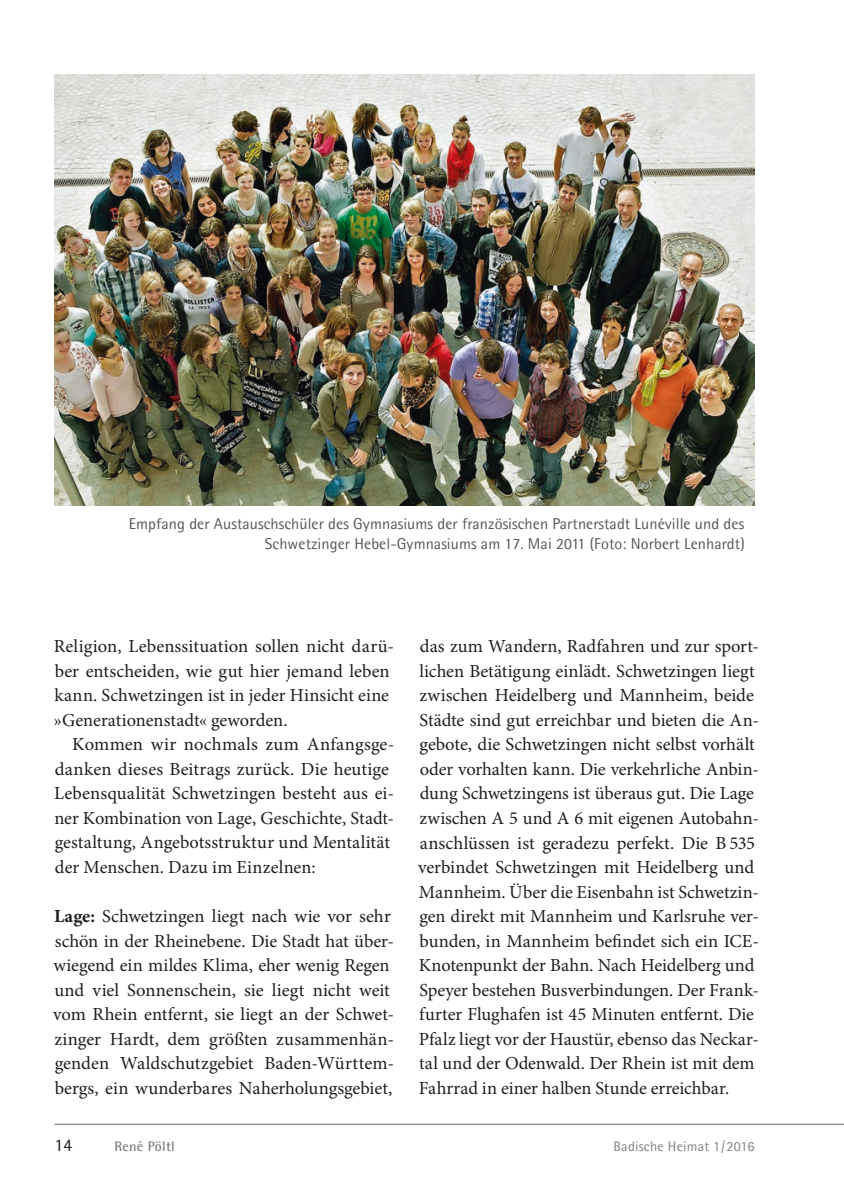
<style>
.page{position:relative;width:844px;height:1191px;background:#fff}
.page>*{position:absolute;margin:0;border:0;box-sizing:border-box;transform-origin:0 0}
.t1{font:18.38px/24.5px "Minion Pro";color:#1d1e1f}
.t2{font:17.5px "Agfa Rotis Semisans";color:#1d1e1f}
.t3{font:15.75px/20.1px "Agfa Rotis Semisans";letter-spacing:.005em;color:#57585a;text-align:right}
.t4{font:14px "Agfa Rotis Semisans";letter-spacing:.015em;color:#808285}
.t5{font:700 14px "Agfa Rotis Semisans";letter-spacing:.015em;color:#808285}
.s1{font-weight:700}
</style>
<div class="page">
<hr style="left:55px;top:1124px;width:788px;height:1px;background:#636366">
<img style="left:55px;top:74px;width:699px;height:432px">
<p class="t3" style="left:129px;top:513px;width:617px">Empfang der Austauschschüler des Gymnasiums der französischen Partnerstadt Lunéville und des<br>Schwetzinger Hebel-Gymnasiums am 17. Mai 2011 (Foto: Norbert Lenhardt)</p>
<p class="t1" style="left:54px;top:636px;width:341px">Religion, Lebenssituation sollen nicht darü-</p>
<p class="t1" style="left:55px;top:660px;width:336px">ber entscheiden, wie gut hier jemand leben</p>
<p class="t1" style="left:55px;top:685px;width:336px">kann. Schwetzingen ist in jeder Hinsicht eine</p>
<p class="t1" style="left:54px;top:709px;width:235px">»Generationenstadt« geworden.</p>
<p class="t1" style="left:72px;top:734px;width:323px">Kommen wir nochmals zum Anfangsge-</p>
<p class="t1" style="left:55px;top:758px;width:335px">danken dieses Beitrags zurück. Die heutige</p>
<p class="t1" style="left:54px;top:783px;width:341px">Lebensqualität Schwetzingen besteht aus ei-</p>
<p class="t1" style="left:54px;top:807px;width:341px">ner Kombination von Lage, Geschichte, Stadt-</p>
<p class="t1" style="left:55px;top:832px;width:336px">gestaltung, Angebotsstruktur und Mentalität</p>
<p class="t1" style="left:55px;top:856px;width:262px">der Menschen. Dazu im Einzelnen:</p>
<p class="t1" style="left:53px;top:905px;width:342px"><span class="s1">Lage:</span> Schwetzingen liegt nach wie vor sehr schön in der Rheinebene. Die Stadt hat über&shy;wiegend ein mildes Klima, eher wenig Regen und viel Sonnenschein, sie liegt nicht weit vom Rhein entfernt, sie liegt an der Schwet&shy;zinger Hardt, dem größten zusammenhän&shy;genden Waldschutzgebiet Baden-Württem&shy;bergs, ein wunderbares Naherholungsgebiet,</p>
<p class="t1" style="left:418px;top:636px;width:342px">das zum Wandern, Radfahren und zur sport&shy;lichen Betätigung einlädt. Schwetzingen liegt zwischen Heidelberg und Mannheim, beide Städte sind gut erreichbar und bieten die An&shy;gebote, die Schwetzingen nicht selbst vorhält oder vorhalten kann. Die verkehrliche Anbin&shy;dung Schwetzingens ist überaus gut. Die Lage zwischen A 5 und A 6 mit eigenen Autobahn&shy;anschlüssen ist geradezu perfekt. Die B 535 verbindet Schwetzingen mit Heidelberg und Mannheim. Über die Eisenbahn ist Schwetzin&shy;gen direkt mit Mannheim und Karlsruhe ver&shy;bunden, in Mannheim befindet sich ein ICE-Knotenpunkt der Bahn. Nach Heidelberg und Speyer bestehen Busverbindungen. Der Frank&shy;furter Flughafen ist 45 Minuten entfernt. Die Pfalz liegt vor der Haustür, ebenso das Neckar&shy;tal und der Odenwald. Der Rhein ist mit dem Fahrrad in einer halben Stunde erreichbar.</p>
<p class="t2" style="left:55px;top:1134px;width:19px">14</p>
<p class="t5" style="left:114px;top:1137px;width:62px">René Pöltl</p>
<p class="t4" style="left:613px;top:1137px;width:142px">Badische Heimat 1 / 2016</p>
</div>
